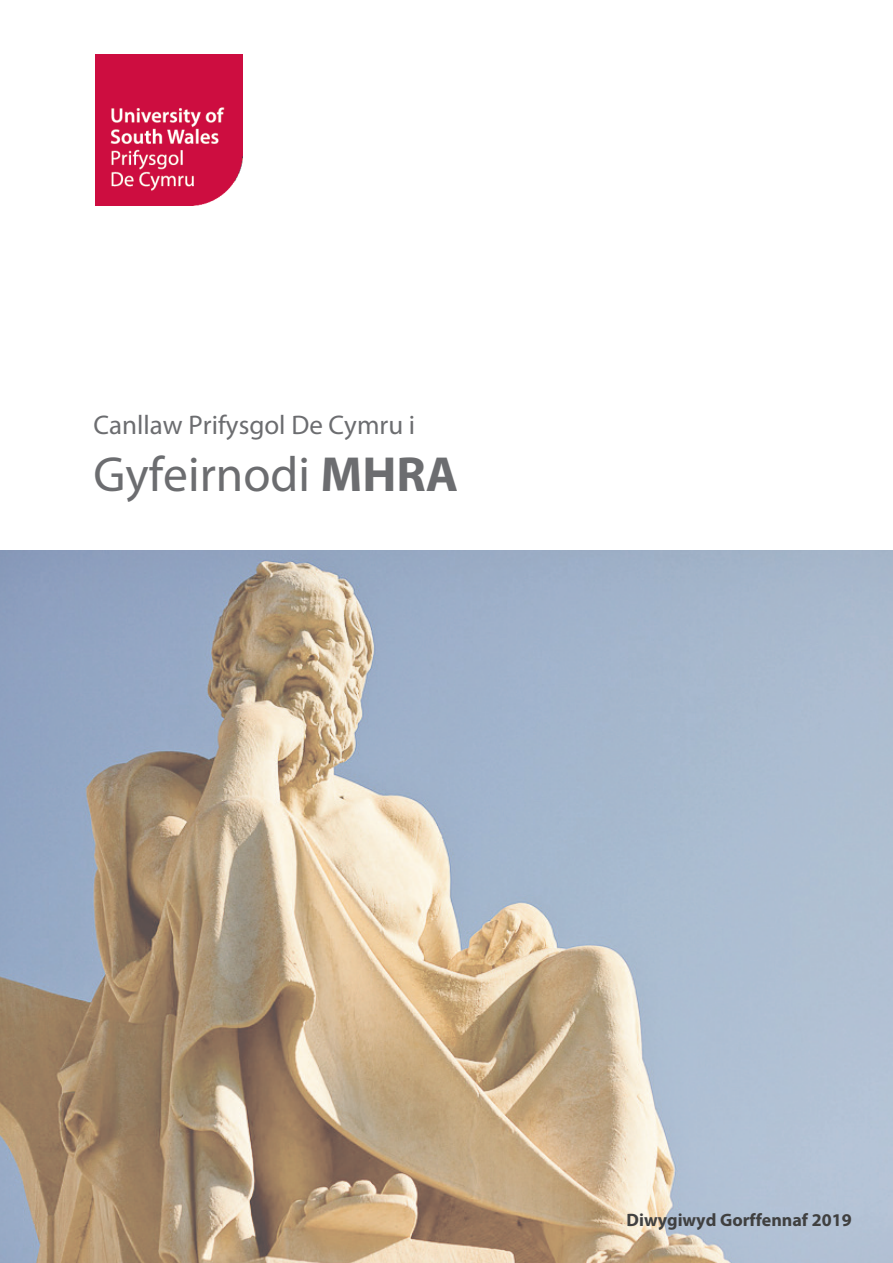
<style>
.page{position:relative;width:893px;height:1263px;background:#fff}
.page>*{position:absolute;margin:0;border:0;box-sizing:border-box;transform-origin:0 0}
.t1{font:49.5px "Myriad Pro";color:#6c6d70}
.t2{font:27px "Myriad Pro";color:#6c6d70}
.t3{font:700 18px "Myriad Pro";color:#404040}
.s1{font-weight:700}
</style>
<div class="page">
<img style="left:0;top:550px;width:892px;height:713px">
<img style="left:96px;top:54px;width:146px;height:151px">
<p class="t2" style="left:94px;top:408px;width:323px">Canllaw Prifysgol De Cymru i</p>
<h1 class="t1" style="left:94px;top:444px;width:366px">Gyfeirnodi <span class="s1">MHRA</span></h1>
<p class="t3" style="left:627px;top:1208px;width:227px">Diwygiwyd Gorffennaf 2019</p>
</div>
